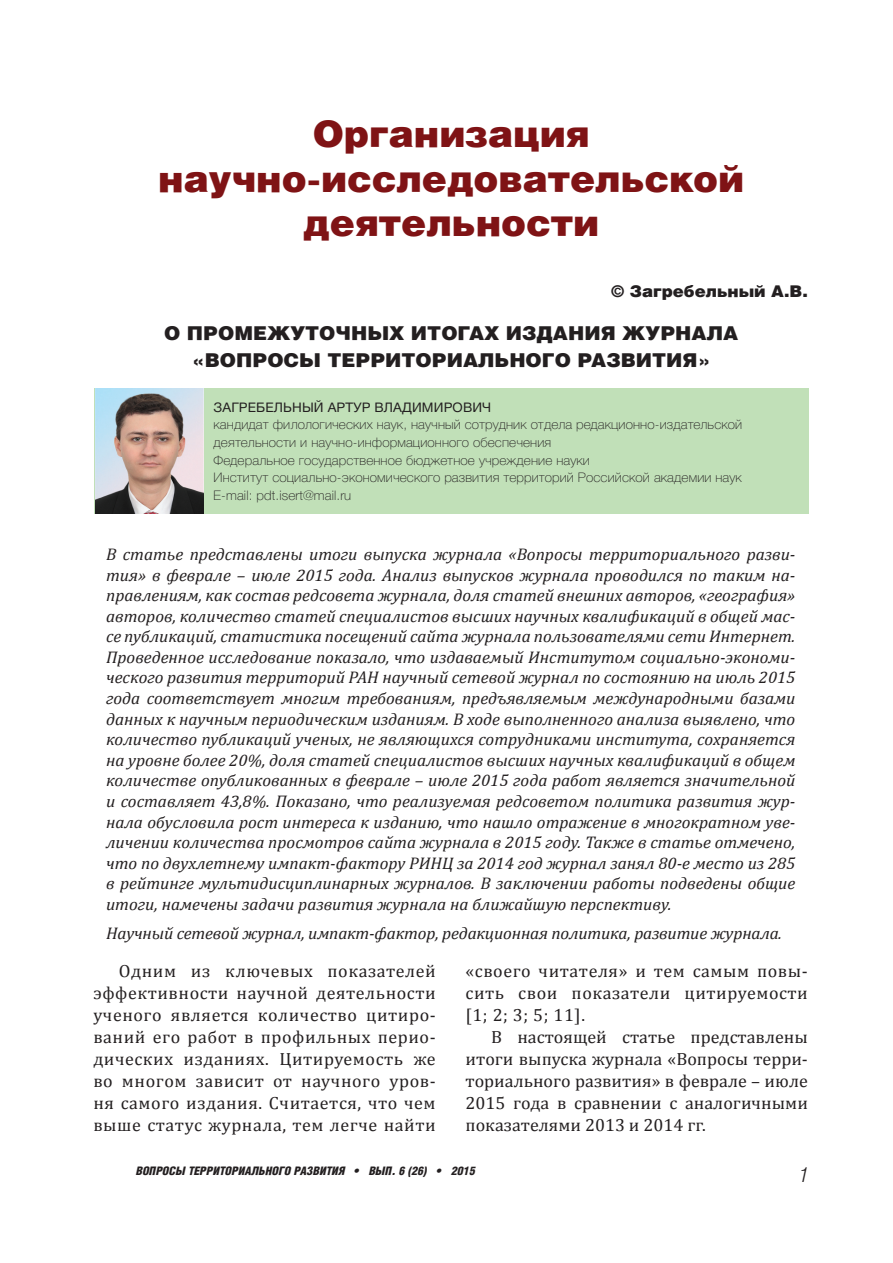
<style>
.page{position:relative;width:893px;height:1263px;background:#fff}
.page>*{position:absolute;margin:0;border:0;box-sizing:border-box;transform-origin:0 0}
.t1{font:900 36.75px/44.1px "Helios";color:#7f1315;text-align:center}
.t2{font:italic 300 20.55px "Helios Cond";color:#231f20}
.t3{font:900 19.05px/26.4px "Helios";color:#231f20;text-align:center}
.t4{font:17.7px/22px "Cambria";letter-spacing:.03em;color:#231f20;text-align:justify}
.t5{font:italic 16.95px/20.5px "Cambria";letter-spacing:-.01em;color:#231f20;text-align:justify}
.t6{font:900 16.2px "Helios";color:#231f20}
.t7{font:100 13.2px/17.7px "Helvetica Neue Cyr";letter-spacing:.01em;color:#231f20}
.t8{font:13.2px "Helvetica Neue Cyr";letter-spacing:.01em;color:#231f20}
.t9{font:italic 900 11.7px "Helios Cond";color:#231f20}
</style>
<div class="page">
<div style="left:95px;top:388px;width:714px;height:125px;background:#c1e0b8"></div>
<img style="left:96px;top:388px;width:107px;height:126px">
<h1 class="t1" style="left:158px;top:115px;width:587px">Организация научно-исследовательской деятельности</h1>
<p class="t6" style="left:611px;top:286px;width:198px">© Загребельный А.В.</p>
<p class="t3" style="left:164px;top:322px;width:576px">О ПРОМЕЖУТОЧНЫХ ИТОГАХ ИЗДАНИЯ ЖУРНАЛА «ВОПРОСЫ ТЕРРИТОРИАЛЬНОГО РАЗВИТИЯ»</p>
<p class="t8" style="left:214px;top:400px;width:279px">ЗАГРЕБЕЛЬНЫЙ АРТУР ВЛАДИМИРОВИЧ</p>
<p class="t7" style="left:214px;top:416px;width:530px">кандидат филологических наук, научный сотрудник отдела редакционно-издательской деятельности и научно-информационного обеспечения<br>Федеральное государственное бюджетное учреждение науки<br>Институт социально-экономического развития территорий Российской академии наук E-mail: pdt.isert@mail.ru</p>
<p class="t5" style="left:106px;top:543px;width:691px">В статье представлены итоги выпуска журнала «Вопросы территориального разви&shy;тия» в феврале – июле 2015 года. Анализ выпусков журнала проводился по таким на&shy;правлениям, как состав редсовета журнала, доля статей внешних авторов, «география» авторов, количество статей специалистов высших научных квалификаций в общей мас&shy;се публикаций, статистика посещений сайта журнала пользователями сети Интернет.<br>Проведенное исследование показало, что издаваемый Институтом социально-экономи&shy;ческого развития территорий РАН научный сетевой журнал по состоянию на июль 2015 года соответствует многим требованиям, предъявляемым международными базами данных к научным периодическим изданиям. В ходе выполненного анализа выявлено, что количество публикаций ученых, не являющихся сотрудниками института, сохраняется на уровне более 20%, доля статей специалистов высших научных квалификаций в общем количестве опубликованных в феврале – июле 2015 года работ является значительной и составляет 43,8%. Показано, что реализуемая редсоветом политика развития жур&shy;нала обусловила рост интереса к изданию, что нашло отражение в многократном уве&shy;личении количества просмотров сайта журнала в 2015 году. Также в статье отмечено, что по двухлетнему импакт-фактору РИНЦ за 2014 год журнал занял 80-е место из 285 в рейтинге мультидисциплинарных журналов. В заключении работы подведены общие итоги, намечены задачи развития журнала на ближайшую перспективу.</p>
<p class="t5" style="left:106px;top:922px;width:677px">Научный сетевой журнал, импакт-фактор, редакционная политика, развитие журнала.</p>
<p class="t4" style="left:93px;top:959px;width:344px;text-indent:26px">Одним из ключевых показателей эффективности научной деятельности ученого является количество цитиро&shy;ваний его работ в профильных перио&shy;дических изданиях. Цитируемость же во многом зависит от научного уров&shy;ня самого издания. Считается, что чем выше статус журнала, тем легче найти</p>
<p class="t4" style="left:465px;top:959px;width:344px">«своего читателя» и тем самым повы&shy;сить свои показатели цитируемости [1; 2; 3; 5; 11].</p>
<p class="t4" style="left:465px;top:1025px;width:344px;text-indent:26px">В настоящей статье представлены итоги выпуска журнала «Вопросы терри&shy;ториального развития» в феврале – июле 2015 года в сравнении с аналогичными показателями 2013 и 2014 гг.</p>
<p class="t9" style="left:136px;top:1167px;width:341px">ВОПРОСЫ ТЕРРИТОРИАЛЬНОГО РАЗВИТИЯ • ВЫП. 6 (26) • 2015</p>
<p class="t2" style="left:799px;top:1167px;width:10px">1</p>
</div>
